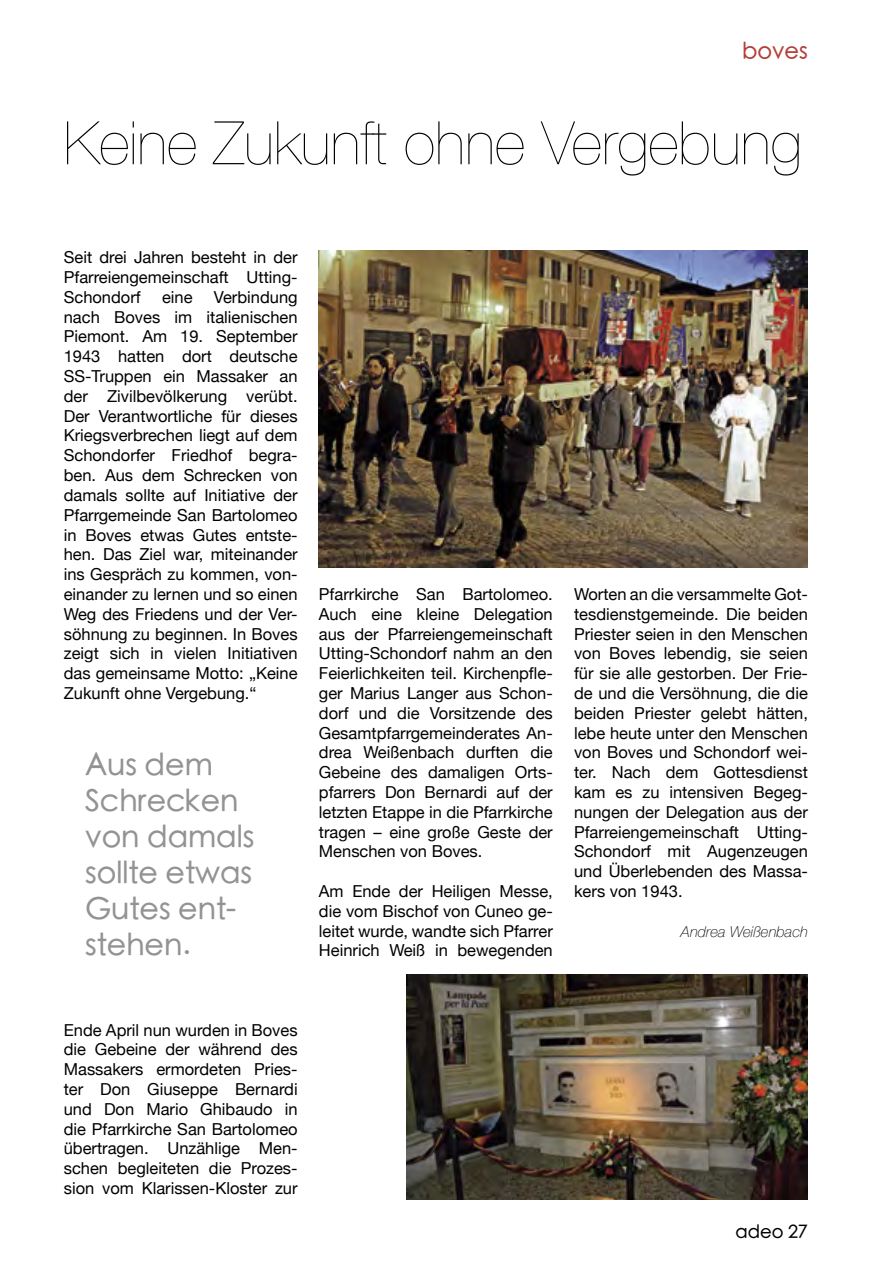
<style>
.page{position:relative;width:893px;height:1263px;background:#fff}
.page>*{position:absolute;margin:0;border:0;box-sizing:border-box;transform-origin:0 0}
.t1{font:200 60px "Helvetica Neue";color:#000}
.t2{font:500 30px/36px "ST Heiti SC";color:#939393}
.t3{font:500 22.5px "ST Heiti SC";color:#b33f38}
.t4{font:500 18px "ST Heiti SC";color:#000}
.t5{font:16.5px/19.8px "Helvetica Neue";color:#000;text-align:justify}
.t6{font:italic 100 15px "Helvetica Neue";color:#000}
</style>
<div class="page">
<img style="left:319px;top:251px;width:489px;height:317px">
<img style="left:406px;top:975px;width:402px;height:224px">
<h3 class="t3" style="left:742px;top:39px;width:67px">boves</h3>
<h1 class="t1" style="left:64px;top:96px;width:739px">Keine Zukunft ohne Vergebung</h1>
<p class="t5" style="left:64px;top:248px;width:235px">Seit drei Jahren besteht in der Pfarreiengemeinschaft Utting-Schondorf</p>
<p class="t5" style="left:64px;top:288px;width:235px;text-indent:150px">Verbindung nach Boves im italienischen Piemont. Am 19. September 1943 hatten dort deutsche SS-Truppen ein Massaker an der Zivilbevölkerung verübt.<br>Der Verantwortliche für dieses Kriegsverbrechen liegt auf dem Schondorfer Friedhof begra&shy;ben. Aus dem Schrecken von damals sollte auf Initiative der Pfarrgemeinde San Bartolomeo in Boves etwas Gutes entste&shy;hen. Das Ziel war, miteinander ins Gespräch zu kommen, von&shy;einander zu lernen und so einen Weg des Friedens und der Ver&shy;söhnung zu beginnen. In Boves zeigt sich in vielen Initiativen das gemeinsame Motto: „Keine Zukunft ohne Vergebung.“</p>
<p class="t5" style="left:162px;top:288px;width:32px">eine</p>
<h2 class="t2" style="left:85px;top:748px;width:171px">Aus dem<br>Schrecken von damals sollte etwas<br>Gutes ent&shy;stehen.</h2>
<p class="t5" style="left:319px;top:585px;width:235px">Pfarrkirche San Bartolomeo.<br>Auch eine kleine Delegation aus der Pfarreiengemeinschaft Utting-Schondorf nahm an den Feierlichkeiten teil. Kirchenpfle&shy;ger Marius Langer aus Schon&shy;dorf und die Vorsitzende des Gesamtpfarrgemeinderates An&shy;drea Weißenbach durften die Gebeine des damaligen Orts&shy;pfarrers Don Bernardi auf der letzten Etappe in die Pfarrkirche tragen – eine große Geste der Menschen von Boves.</p>
<p class="t5" style="left:319px;top:882px;width:235px">Am Ende der Heiligen Messe, die vom Bischof von Cuneo ge&shy;leitet wurde, wandte sich Pfarrer Heinrich Weiß in bewegenden</p>
<p class="t5" style="left:574px;top:585px;width:235px">Worten an die versammelte Got&shy;tesdienstgemeinde. Die beiden Priester seien in den Menschen von Boves lebendig, sie seien für sie alle gestorben. Der Frie&shy;de und die Versöhnung, die die beiden Priester gelebt hätten, lebe heute unter den Menschen von Boves und Schondorf wei&shy;ter. Nach dem Gottesdienst kam es zu intensiven Begeg&shy;nungen der Delegation aus der Pfarreiengemeinschaft Utting-Schondorf mit Augenzeugen und Überlebenden des Massa&shy;kers von 1943.</p>
<p class="t6" style="left:681px;top:920px;width:128px">Andrea Weißenbach</p>
<p class="t5" style="left:64px;top:1021px;width:235px">Ende April nun wurden in Boves die Gebeine der während des Massakers ermordeten Pries&shy;ter Don Giuseppe Bernardi und Don Mario Ghibaudo in die Pfarrkirche San Bartolomeo übertragen. Unzählige Men&shy;schen begleiteten die Prozes&shy;sion vom Klarissen-Kloster zur</p>
<p class="t4" style="left:735px;top:1223px;width:74px">adeo 27</p>
</div>
